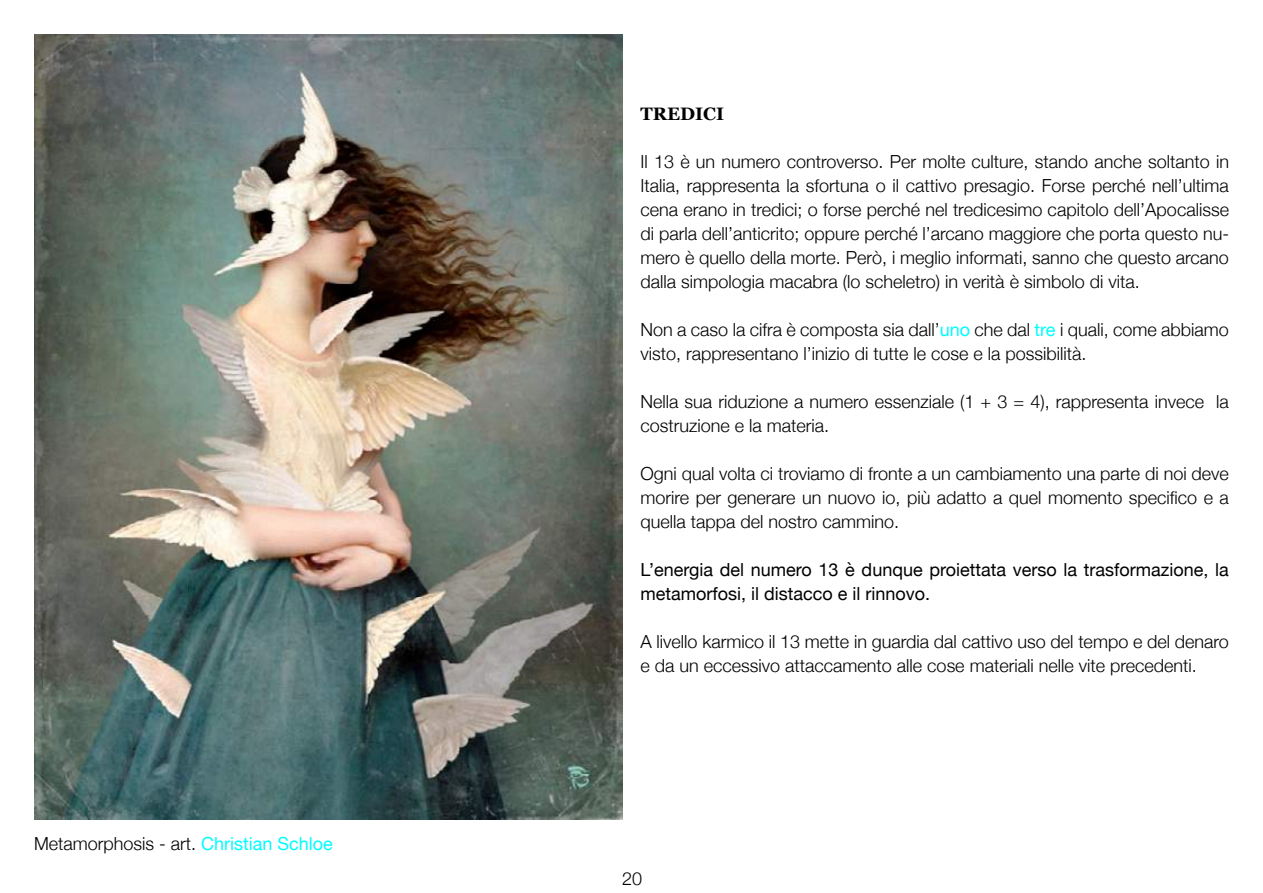
<style>
.page{position:relative;width:1263px;height:893px;background:#fff}
.page>*{position:absolute;margin:0;border:0;box-sizing:border-box;transform-origin:0 0}
.t1{font:300 18px/24px "Helvetica Neue";color:#000}
.t2{font:18px/24px "Helvetica Neue";color:#000}
.t3{font:700 18px "Georgia";color:#000}
.s1{font-weight:400;color:#00fcff}
</style>
<div class="page">
<img style="left:34px;top:34px;width:588px;height:785px">
<p class="t1" style="left:34px;top:831px;width:300px">Metamorphosis - art. <span class="s1">Christian Schloe</span></p>
<p class="t3" style="left:640px;top:100px;width:85px">TREDICI</p>
<p class="t1" style="left:640px;top:148px;width:590px;text-align:justify">Il 13 è un numero controverso. Per molte culture, stando anche soltanto in Italia, rappresenta la sfortuna o il cattivo presagio. Forse perché nell’ultima cena erano in tredici; o forse perché nel tredicesimo capitolo dell’Apocalisse di parla dell’anticrito; oppure perché l’arcano maggiore che porta questo nu&shy;mero è quello della morte. Però, i meglio informati, sanno che questo arcano dalla simpologia macabra (lo scheletro) in verità è simbolo di vita.</p>
<p class="t1" style="left:640px;top:316px;width:590px">Non a caso la cifra è composta sia dall’<span class="s1">uno</span> che dal <span class="s1">tre</span> i quali, come abbiamo visto, rappresentano l’inizio di tutte le cose e la possibilità.</p>
<p class="t1" style="left:640px;top:388px;width:590px">Nella sua riduzione a numero essenziale (1 + 3 = 4), rappresenta invece la costruzione e la materia.</p>
<p class="t1" style="left:640px;top:460px;width:590px;text-align:justify">Ogni qual volta ci troviamo di fronte a un cambiamento una parte di noi deve morire per generare un nuovo io, più adatto a quel momento specifico e a quella tappa del nostro cammino.</p>
<p class="t2" style="left:640px;top:558px;width:590px">L’energia del numero 13 è dunque proiettata verso la trasformazione, la metamorfosi, il distacco e il rinnovo.</p>
<p class="t1" style="left:640px;top:628px;width:590px">A livello karmico il 13 mette in guardia dal cattivo uso del tempo e del denaro e da un eccessivo attaccamento alle cose materiali nelle vite precedenti.</p>
<p class="t1" style="left:622px;top:865px;width:22px">20</p>
</div>
